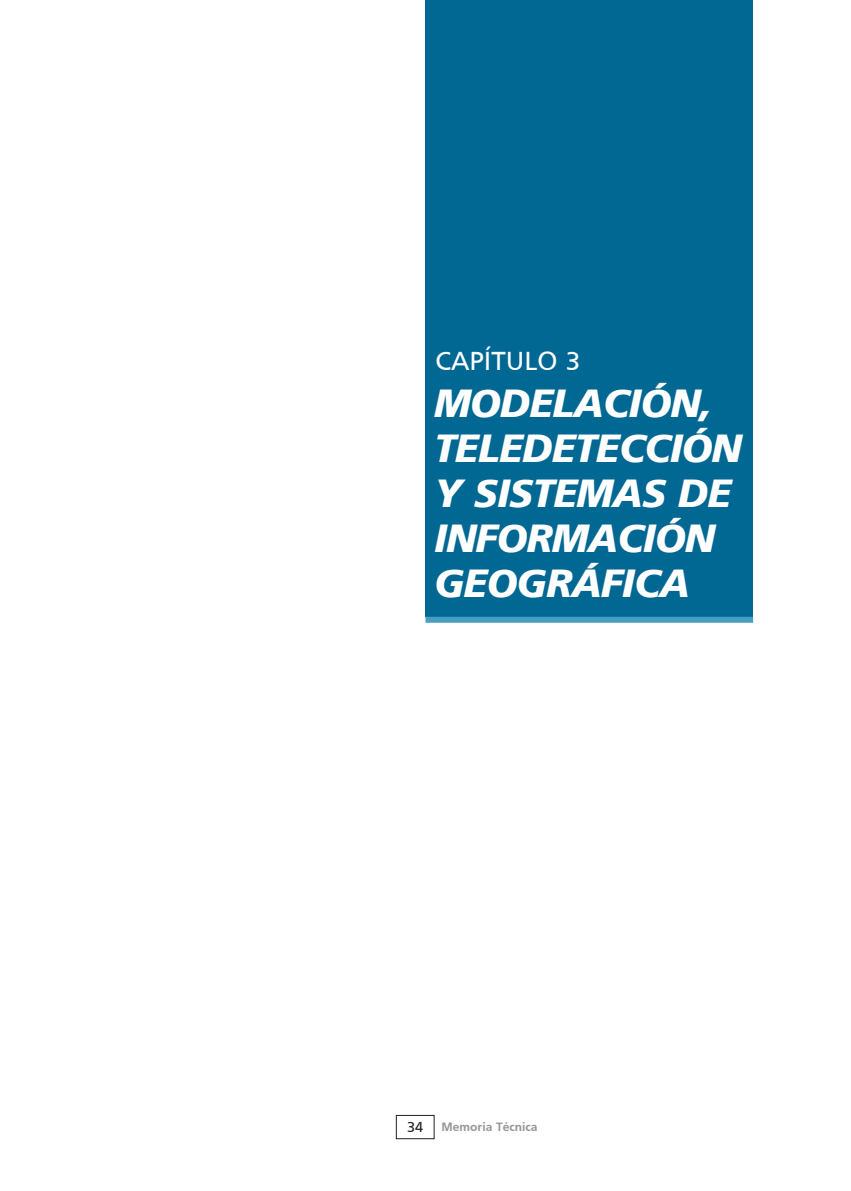
<style>
.page{position:relative;width:851px;height:1191px;background:#fff}
.page>*{position:absolute;margin:0;border:0;box-sizing:border-box;transform-origin:0 0}
.t1{font:italic 900 39px/45px "Frutiger";letter-spacing:-.02em;color:#fff}
.t2{font:27px "Frutiger";color:#fff}
.t3{font:700 12px "Frutiger";color:#939598}
.s1{font-weight:400;font-size:15px;color:#231f20}
</style>
<div class="page">
<div style="left:396px;top:1115px;width:38px;height:24px;border:1px solid #231f20"></div>
<div style="left:425px;top:0;width:328px;height:616px;background:#006893"></div>
<div style="left:425px;top:617px;width:328px;height:6px;background:#479dc2"></div>
<p class="t2" style="left:435px;top:348px;width:146px">CAPÍTULO 3</p>
<p class="t1" style="left:434px;top:383px;width:309px">MODELACIÓN,<br>TELEDETECCIÓN<br>Y SISTEMAS DE<br>INFORMACIÓN<br>GEOGRÁFICA</p>
<p class="t3" style="left:407px;top:1122px;width:132px"><span class="s1">34</span> Memoria Técnica</p>
</div>
